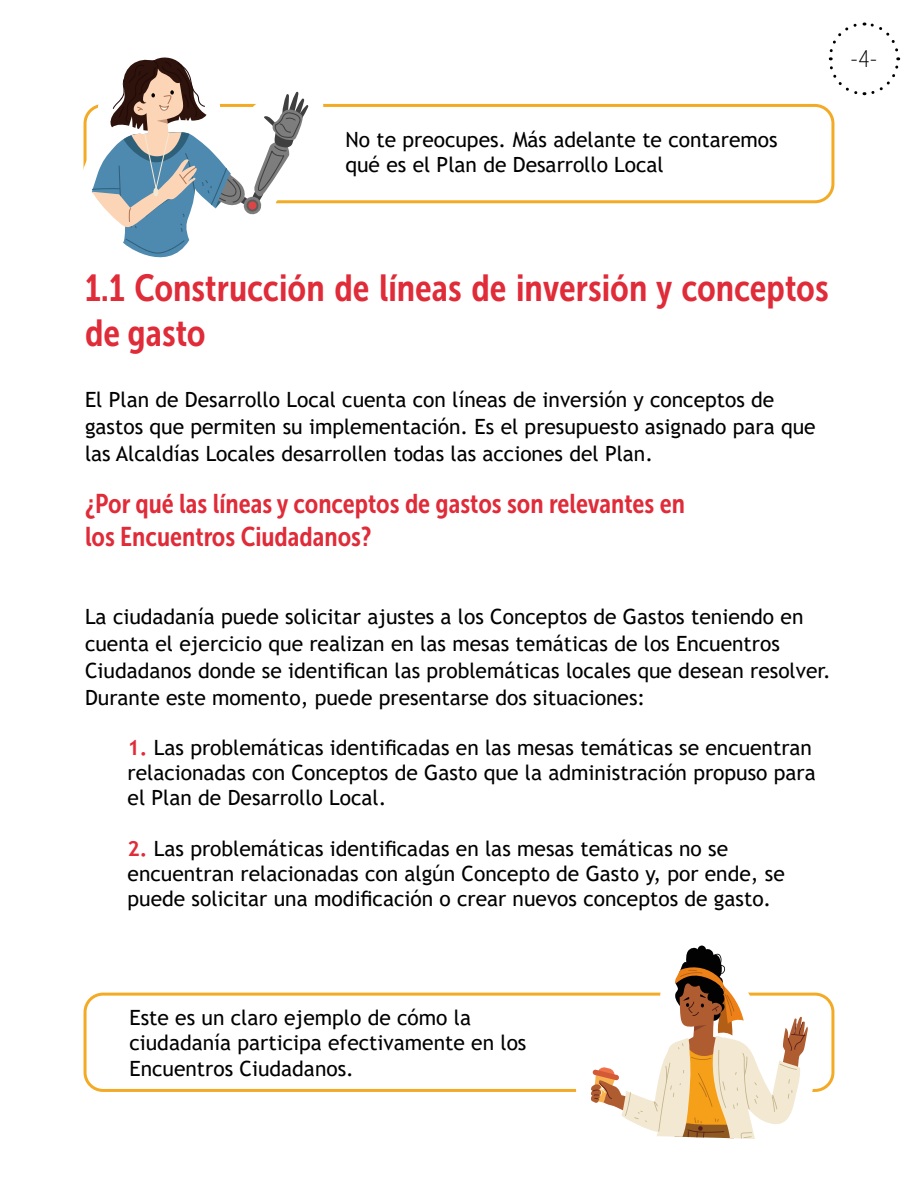
<style>
.page{position:relative;width:918px;height:1188px;background:#fff}
.page>*{position:absolute;margin:0;border:0;box-sizing:border-box;transform-origin:0 0}
.t1{font:37.5px/45px "Museo Sans Condensed 700";color:#e02b39}
.t2{font:27px/32.4px "Museo Sans Condensed 700";color:#e02b39}
.t3{font:24px "Museo Sans Condensed 100";color:#000}
.t4{font:21px/25.2px "Trebuchet MS";color:#000}
.s1{font-weight:700;color:#e02b39}
</style>
<div class="page">
<svg style="left:828px;top:22px;width:73px;height:74px"></svg>
<div style="left:84px;top:104px;width:750px;height:99px;border:3px solid #f3aa25;border-radius:18px"></div>
<div style="left:84px;top:993px;width:750px;height:99px;border:3px solid #f3aa25;border-radius:18px"></div>
<svg style="left:83px;top:104px;width:240px;height:100px"></svg>
<svg style="left:91px;top:57px;width:217px;height:201px"></svg>
<div style="left:153px;top:188px;width:5px;height:8px;background:#f3e9d2;border-radius:50%"></div>
<svg style="left:576px;top:945px;width:248px;height:147px"></svg>
<svg style="left:591px;top:946px;width:217px;height:193px"></svg>
<p class="t4" style="left:345px;top:127px;width:434px">No te preocupes. Más adelante te contaremos qué es el Plan de Desarrollo Local</p>
<p class="t3" style="left:850px;top:46px;width:29px">-4-</p>
<h1 class="t1" style="left:85px;top:266px;width:745px">1.1 Construcción de líneas de inversión y conceptos de gasto</h1>
<p class="t4" style="left:85px;top:386px;width:732px;line-height:27px">El Plan de Desarrollo Local cuenta con líneas de inversión y conceptos de gastos que permiten su implementación. Es el presupuesto asignado para que las Alcaldías Locales desarrollen todas las acciones del Plan.</p>
<p class="t2" style="left:85px;top:488px;width:601px">¿Por qué las líneas y conceptos de gastos son relevantes en los Encuentros Ciudadanos?</p>
<p class="t4" style="left:85px;top:602px;width:747px;line-height:27px">La ciudadanía puede solicitar ajustes a los Conceptos de Gastos teniendo en cuenta el ejercicio que realizan en las mesas temáticas de los Encuentros Ciudadanos donde se identifican las problemáticas locales que desean resolver.<br>Durante este momento, puede presentarse dos situaciones:</p>
<p class="t4" style="left:128px;top:735px;width:690px"><span class="s1">1.</span> Las problemáticas identificadas en las mesas temáticas se encuentran relacionadas con Conceptos de Gasto que la administración propuso para el Plan de Desarrollo Local.</p>
<p class="t4" style="left:128px;top:836px;width:659px"><span class="s1">2.</span> Las problemáticas identificadas en las mesas temáticas no se encuentran relacionadas con algún Concepto de Gasto y, por ende, se puede solicitar una modificación o crear nuevos conceptos de gasto.</p>
<p class="t4" style="left:129px;top:1005px;width:399px">Este es un claro ejemplo de cómo la ciudadanía participa efectivamente en los<br>Encuentros Ciudadanos.</p>
</div>
